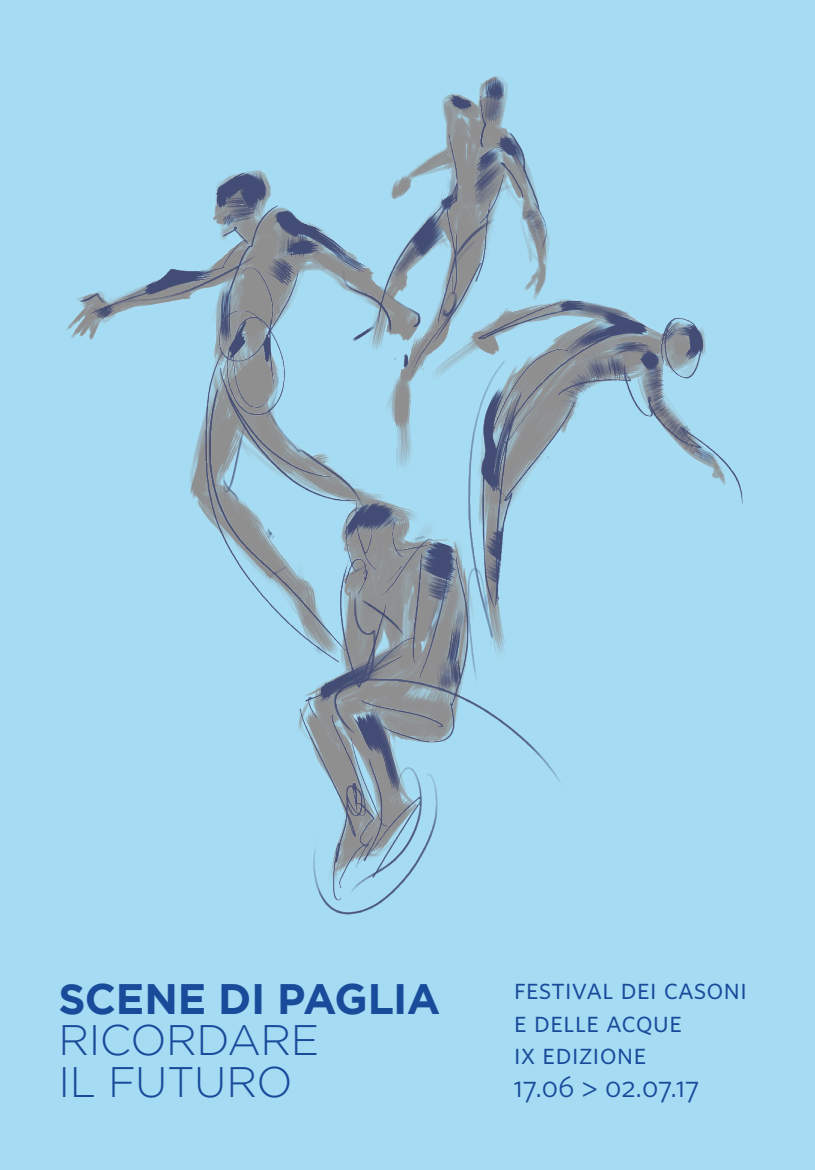
<style>
.page{position:relative;width:815px;height:1170px;background:#fff}
.page>*{position:absolute;margin:0;border:0;box-sizing:border-box;transform-origin:0 0}
.t1{font:300 42.5px/41.5px "Gotham";letter-spacing:-.01em;color:#194b9b}
.t2{font:700 42.5px "Gotham";letter-spacing:-.015em;color:#194b9b}
.t3{font:30px/32.5px "Whitney HTF Book SC";color:#194b9b}
</style>
<div class="page">
<div style="left:0;top:0;width:815px;height:1169px;background:#a6dcf3"></div>
<img style="left:66px;top:76px;width:677px;height:839px">
<h1 class="t2" style="left:58px;top:973px;width:383px">SCENE DI PAGLIA</h1>
<h1 class="t1" style="left:58px;top:1018px;width:262px">RICORDARE<br>IL FUTURO</h1>
<p class="t3" style="left:514px;top:971px;width:235px">festival dei casoni e delle acque<br>ix edizione<br>17.06 &gt; 02.07.17</p>
</div>
